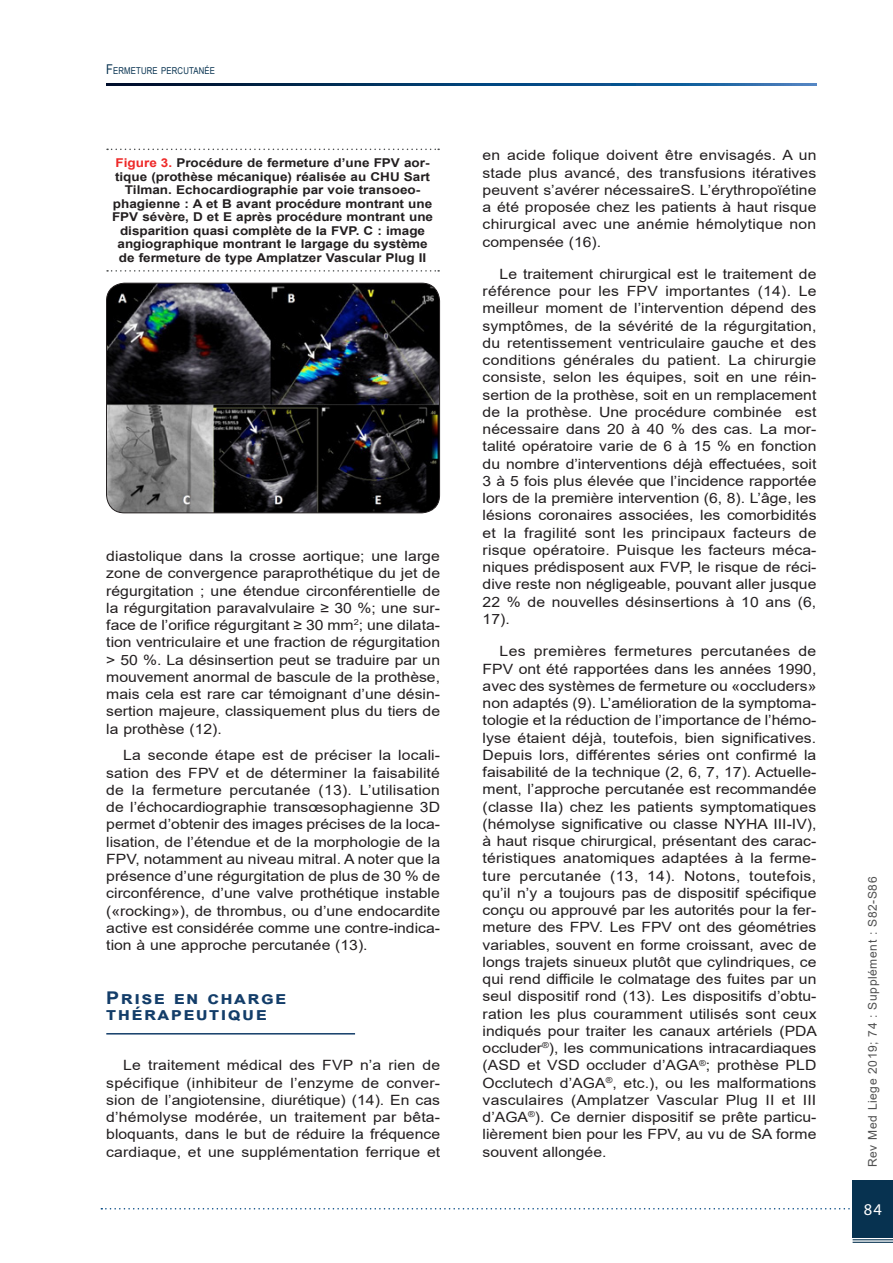
<style>
.page{position:relative;width:893px;height:1263px;background:#fff}
.page>*{position:absolute;margin:0;border:0;box-sizing:border-box;transform-origin:0 0}
.Titre_1_2018{font:700 17.55px/16.5px "Arial";letter-spacing:.075em;color:#133d69;scale:1.11 1}
.t1{font:16.5px "Myriad Pro";color:#fff}
.Texte_2018{font:14.1px/17.2px "Arial";color:#231f20;text-align:justify;scale:1.11 1}
.Légendes_Tab_et_Fig{font:700 12.15px/13.5px "Arial";color:#231f20;text-align:center;scale:1.11 1}
.t2{font:12px "Arial";letter-spacing:.05em;color:#505050}
.t3{font:9.45px "Arial Narrow";letter-spacing:.015em;color:#073250}
.s1{font-size:13.5px}
.s2{color:#ee2928}
</style>
<div class="page">
<svg style="left:101px;top:1208px;width:752px;height:1px"></svg>
<div style="left:853px;top:1180px;width:40px;height:57px;background:#073250"></div>
<hr style="left:853px;top:1239px;width:40px;height:1px;background:#073250">
<hr style="left:853px;top:1242px;width:40px;height:1px;background:#073250">
<svg style="left:106px;top:84px;width:710px;height:1px"></svg>
<hr style="left:106px;top:1033px;width:249px;height:1px;background:#133d69">
<img style="left:107px;top:283px;width:333px;height:230px">
<div style="left:106px;top:283px;width:334px;height:230px;border:1px solid #231f20;border-radius:18px"></div>
<svg style="left:107px;top:149px;width:332px;height:1px"></svg>
<svg style="left:107px;top:270px;width:332px;height:2px"></svg>
<p class="t3" style="left:106px;top:63px;width:110px"><span class="s1">F</span>ERMETURE PERCUTANÉE</p>
<p class="Légendes_Tab_et_Fig" style="left:112px;top:156px;width:291px"><span class="s2">Figure 3.</span> Procédure de fermeture d’une FPV aor&shy;tique (prothèse mécanique) réalisée au CHU Sart Tilman. Echocardiographie par voie transoeo&shy;phagienne : A et B avant procédure montrant une FPV sévère, D et E après procédure montrant une disparition quasi complète de la FVP. C : image angiographique montrant le largage du système de fermeture de type Amplatzer Vascular Plug II</p>
<p class="Texte_2018" style="left:106px;top:547px;width:302px">diastolique dans la crosse aortique; une large zone de convergence paraprothétique du jet de régurgitation ; une étendue circonférentielle de la régurgitation paravalvulaire ≥ 30 %; une sur&shy;face de l’orifice régurgitant ≥ 30 mm<sup>2</sup>; une dilata&shy;tion ventriculaire et une fraction de régurgitation &gt; 50 %. La désinsertion peut se traduire par un mouvement anormal de bascule de la prothèse, mais cela est rare car témoignant d’une désin&shy;sertion majeure, classiquement plus du tiers de la prothèse (12).</p>
<p class="Texte_2018" style="left:106px;top:747px;width:302px;text-indent:17px">La seconde étape est de préciser la locali&shy;sation des FPV et de déterminer la faisabilité de la fermeture percutanée (13). L’utilisation de l’échocardiographie transœsophagienne 3D permet d’obtenir des images précises de la loca&shy;lisation, de l’étendue et de la morphologie de la FPV, notamment au niveau mitral. A noter que la présence d’une régurgitation de plus de 30 % de circonférence, d’une valve prothétique instable («rocking»), de thrombus, ou d’une endocardite active est considérée comme une contre-indica&shy;tion à une approche percutanée (13).</p>
<p class="Titre_1_2018" style="left:106px;top:989px;width:164px">Prise en charge thérapeutique</p>
<p class="Texte_2018" style="left:106px;top:1057px;width:302px;text-indent:17px">Le traitement médical des FVP n’a rien de spécifique (inhibiteur de l’enzyme de conver&shy;sion de l’angiotensine, diurétique) (14). En cas d’hémolyse modérée, un traitement par bêta&shy;bloquants, dans le but de réduire la fréquence cardiaque, et une supplémentation ferrique et</p>
<p class="Texte_2018" style="left:483px;top:147px;width:302px">en acide folique doivent être envisagés. A un stade plus avancé, des transfusions itératives peuvent s’avérer nécessaireS. L’érythropoïétine a été proposée chez les patients à haut risque chirurgical avec une anémie hémolytique non compensée (16).</p>
<p class="Texte_2018" style="left:483px;top:265px;width:302px;text-indent:17px">Le traitement chirurgical est le traitement de référence pour les FPV importantes (14). Le meilleur moment de l’intervention dépend des symptômes, de la sévérité de la régurgitation, du retentissement ventriculaire gauche et des conditions générales du patient. La chirurgie consiste, selon les équipes, soit en une réin&shy;sertion de la prothèse, soit en un remplacement de la prothèse. Une procédure combinée est nécessaire dans 20 à 40 % des cas. La mor&shy;talité opératoire varie de 6 à 15 % en fonction du nombre d’interventions déjà effectuées, soit 3 à 5 fois plus élevée que l’incidence rapportée lors de la première intervention (6, 8). L’âge, les lésions coronaires associées, les comorbidités et la fragilité sont les principaux facteurs de risque opératoire. Puisque les facteurs méca&shy;niques prédisposent aux FVP, le risque de réci&shy;dive reste non négligeable, pouvant aller jusque 22 % de nouvelles désinsertions à 10 ans (6, 17).</p>
<p class="Texte_2018" style="left:483px;top:643px;width:303px;text-indent:17px">Les premières fermetures percutanées de FPV ont été rapportées dans les années 1990, avec des systèmes de fermeture ou «occluders» non adaptés (9). L’amélioration de la symptoma&shy;tologie et la réduction de l’importance de l’hémo&shy;lyse étaient déjà, toutefois, bien significatives.<br>Depuis lors, différentes séries ont confirmé la faisabilité de la technique (2, 6, 7, 17). Actuelle&shy;ment, l’approche percutanée est recommandée (classe IIa) chez les patients symptomatiques (hémolyse significative ou classe NYHA III-IV), à haut risque chirurgical, présentant des carac&shy;téristiques anatomiques adaptées à la ferme&shy;ture percutanée (13, 14). Notons, toutefois, qu’il n’y a toujours pas de dispositif spécifique conçu ou approuvé par les autorités pour la fer&shy;meture des FPV. Les FPV ont des géométries variables, souvent en forme croissant, avec de longs trajets sinueux plutôt que cylindriques, ce qui rend difficile le colmatage des fuites par un seul dispositif rond (13). Les dispositifs d’obtu&shy;ration les plus couramment utilisés sont ceux indiqués pour traiter les canaux artériels (PDA occluder<sup>®</sup>), les communications intracardiaques (ASD et VSD occluder d’AGA<sup>®</sup>; prothèse PLD Occlutech d’AGA<sup>®</sup>, etc.), ou les malformations vasculaires (Amplatzer Vascular Plug II et III d’AGA<sup>®</sup>). Ce dernier dispositif se prête particu&shy;lièrement bien pour les FPV, au vu de SA forme souvent allongée.</p>
<p class="t2" style="left:864px;top:1167px;width:292px;rotate:-90deg">Rev Med Liege 2019; 74 : Supplément : S82-S86</p>
<p class="t1" style="left:864px;top:1199px;width:20px">84</p>
</div>
